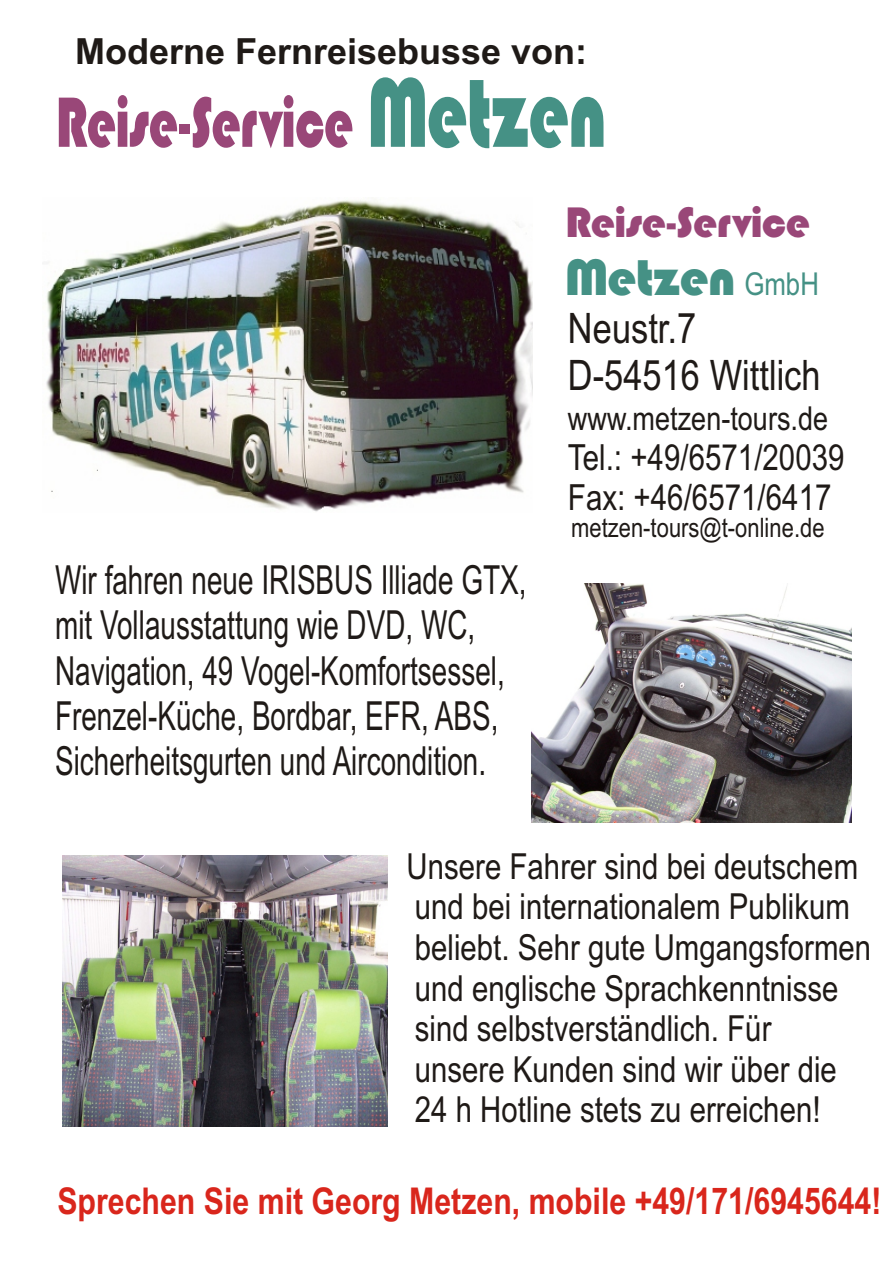
<style>
.page{position:relative;width:894px;height:1263px;background:#fff}
.page>*{position:absolute;margin:0;border:0;box-sizing:border-box;transform-origin:0 0}
.t1{font:69px "Blippo Blk BT";color:#994778;scale:.73 1}
.t2{font:49.8px "Blippo Blk BT";color:#459185}
.t3{font:42px/47.5px "Arial Narrow";color:#1f1a17}
.t4{font:41.4px "Blippo Blk BT";color:#994778}
.t5{font:40.05px/45.5px "Arial Narrow";color:#1f1a17;scale:.85 1}
.t6{font:700 36.9px "Arial Narrow";color:#d9261c}
.t7{font:36px/40.8px "Arial Narrow";color:#1f1a17}
.t8{font:700 36px "Arial";color:#1f1a17}
.t9{font:35.85px/40.7px "Arial Narrow";color:#1f1a17}
.t10{font:33px "Arial Narrow";color:#1f1a17}
.t11{font:26.85px "Arial Narrow";color:#1f1a17}
.s1{font-size:95.55px;color:#459185}
.s2{font-family:"Arial Narrow";font-size:31.5px}
</style>
<div class="page">
<img style="left:531px;top:583px;width:320px;height:240px">
<img style="left:63px;top:855px;width:325px;height:271px">
<img style="left:46px;top:200px;width:486px;height:312px">
<p class="t8" style="left:75px;top:38px;width:514px">Moderne Fernreisebusse von:</p>
<h1 class="t1" style="left:56px;top:94px;width:755px">Reise-Service <span class="s1">Metzen</span></h1>
<p class="t4" style="left:566px;top:205px;width:245px">Reise-Service</p>
<h2 class="t2" style="left:566px;top:257px;width:255px">Metzen <span class="s2">GmbH</span></h2>
<p class="t3" style="left:568px;top:308px;width:254px">Neustr.7<br>D-54516 Wittlich</p>
<p class="t10" style="left:568px;top:406px;width:262px">www.metzen-tours.de</p>
<p class="t7" style="left:568px;top:440px;width:278px">Tel.: +49/6571/20039<br>Fax: +46/6571/6417</p>
<p class="t5" style="left:55px;top:561px;width:556px">Wir fahren neue IRISBUS Illiade GTX, mit Vollausstattung wie DVD, WC, Navigation, 49 Vogel-Komfortsessel, Frenzel-Küche, Bordbar, EFR, ABS, Sicherheitsgurten und Aircondition.</p>
<p class="t11" style="left:571px;top:518px;width:255px">metzen-tours@t-online.de</p>
<p class="t9" style="left:407px;top:849px;width:466px">Unsere Fahrer sind bei deutschem und bei internationalem Publikum beliebt. Sehr gute Umgangsformen und englische Sprachkenntnisse sind selbstverständlich. Für<br>unsere Kunden sind wir über die<br>24 h Hotline stets zu erreichen!</p>
<p class="t6" style="left:57px;top:1173px;width:826px">Sprechen Sie mit Georg Metzen, mobile +49/171/6945644!</p>
</div>
